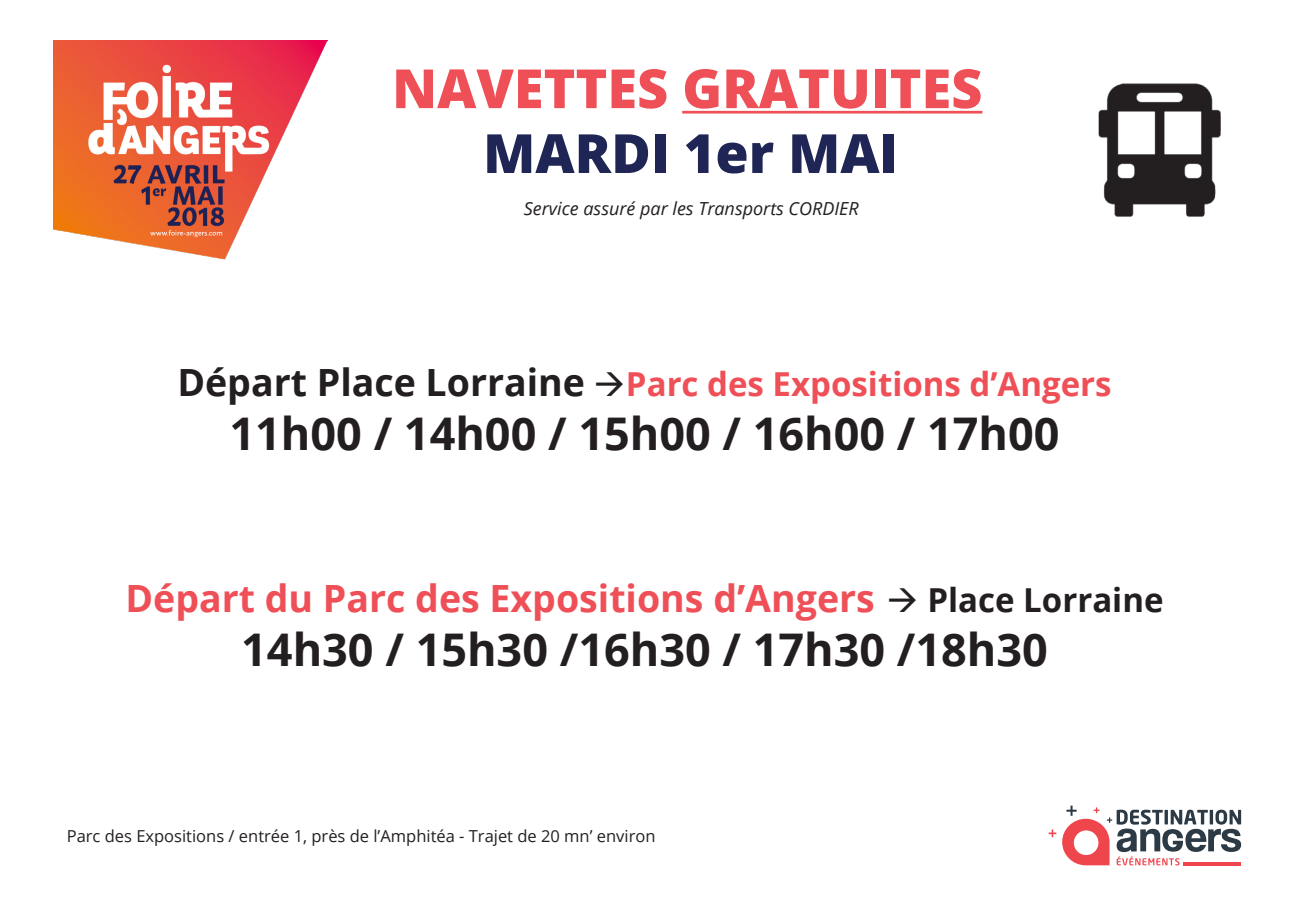
<style>
.page{position:relative;width:1289px;height:919px;background:#fff}
.page>*{position:absolute;margin:0;border:0;box-sizing:border-box;transform-origin:0 0}
.t1{font:800 54px "Open Sans";color:#ef4f56}
.t2{font:800 54px "Open Sans";color:#1f2656}
.t3{font:700 45px "Open Sans";color:#231f20}
.t4{font:700 37.5px "Open Sans";color:#ef4f56}
.t5{font:700 33px "Open Sans";color:#ef4f56}
.t6{font:italic 18px "Open Sans";color:#231f20}
.t7{font:16.5px "Open Sans";color:#231f20}
.s1{font-size:37.5px;color:#231f20}
.s2{color:#231f20}
.s3{font-size:33px;color:#231f20}
</style>
<div class="page">
<img style="left:53px;top:40px;width:274px;height:220px">
<hr style="left:682px;top:111px;width:300px;height:2px;background:#ef4f56">
<svg style="left:1048px;top:829px;width:8px;height:8px"></svg>
<svg style="left:1062px;top:805px;width:179px;height:60px"></svg>
<img style="left:1098px;top:83px;width:123px;height:134px">
<p class="t1" style="left:392px;top:47px;width:592px">NAVETTES GRATUITES</p>
<p class="t2" style="left:483px;top:112px;width:417px">MARDI 1er MAI</p>
<p class="t6" style="left:524px;top:196px;width:336px">Service assuré par les Transports CORDIER</p>
<p class="t5" style="left:177px;top:360px;width:935px"><span class="s1">Départ Place Lorraine</span> <span class="s2">→</span>Parc des Expositions d’Angers</p>
<p class="t3" style="left:229px;top:401px;width:831px">11h00 / 14h00 / 15h00 / 16h00 / 17h00</p>
<p class="t4" style="left:125px;top:571px;width:1039px">Départ du Parc des Expositions d’Angers <span class="s2">→</span> <span class="s3">Place Lorraine</span></p>
<p class="t3" style="left:241px;top:617px;width:808px">14h30 / 15h30 /16h30 / 17h30 /18h30</p>
<p class="t7" style="left:67px;top:824px;width:590px">Parc des Expositions / entrée 1, près de l’Amphitéa - Trajet de 20 mn’ environ</p>
</div>
